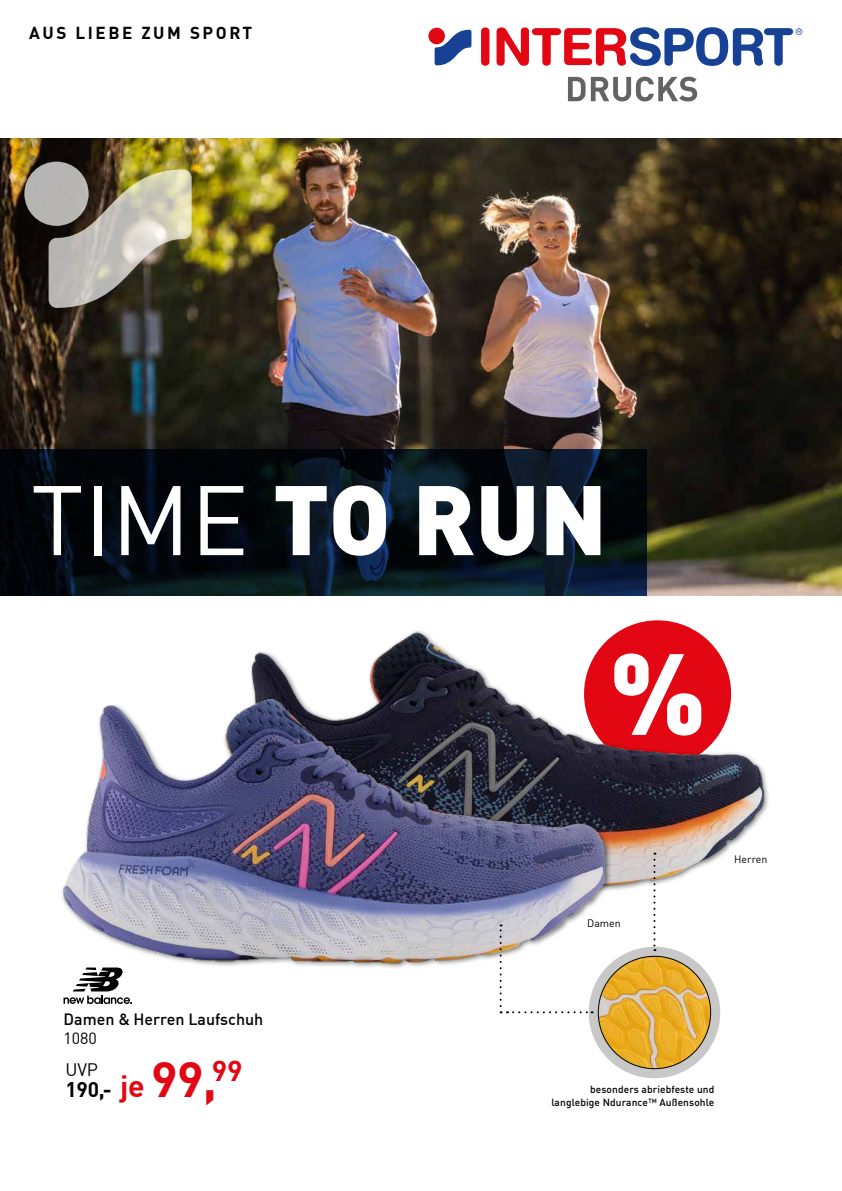
<style>
.page{position:relative;width:842px;height:1191px;background:#fff}
.page>*{position:absolute;margin:0;border:0;box-sizing:border-box;transform-origin:0 0}
.t1{font:900 97px "FFDIN Profor IIC";color:#fff}
.t2{font:700 48.7px "FFDIN Profor IIC";color:#e30613}
.t3{font:700 28.4px "FFDIN Profor IIC";color:#e30613}
.t4{font:700 20.9px "FFDIN Profor IIC";color:#000}
.t5{font:17.7px "FFDIN Profor IIC";color:#000}
.t6{font:700 17px "FFDIN Profor IIC";letter-spacing:.15em;color:#000}
.t7{font:500 16px "FFDIN Profor IIC";color:#000}
.t8{font:16px "FFDIN Profor IIC";color:#000}
.t9{font:10.6px "FFDIN Profor IIC";color:#000}
.t10{font:500 10.2px/12.7px "FFDIN Profor IIC";letter-spacing:.01em;color:#000;text-align:right}
.s1{font-weight:400}
.s2{font-size:30.2px}
.s3{font-size:21.3px}
</style>
<div class="page">
<svg style="left:568px;top:77px;width:129px;height:24px"></svg>
<svg style="left:435px;top:30px;width:36px;height:35px"></svg>
<div style="left:481px;top:27px;width:8px;height:39px;background:#e30613;border-radius:4px"></div>
<svg style="left:496px;top:27px;width:306px;height:39px"></svg>
<div style="left:428px;top:28px;width:17px;height:16px;background:#e30613;border-radius:50%"></div>
<img style="left:0;top:138px;width:842px;height:457px">
<div style="left:24px;top:162px;width:65px;height:64px;background:#b5b4b3;border-radius:50%"></div>
<svg style="left:49px;top:169px;width:143px;height:139px;background:#969182"></svg>
<svg style="left:0;top:449px;width:647px;height:146px;background:#060f18"></svg>
<svg style="left:64px;top:969px;width:68px;height:35px"></svg>
<div style="left:220px;top:628px;width:550px;height:266px;background:#000;opacity:.55"></div>
<img style="left:222px;top:631px;width:541px;height:260px">
<div style="left:60px;top:696px;width:552px;height:273px;background:#000;opacity:.55"></div>
<img style="left:64px;top:699px;width:541px;height:266px">
<div style="left:589px;top:946px;width:131px;height:132px;background:#c8c8c9;border-radius:50%"></div>
<img style="left:598px;top:956px;width:113px;height:112px;border-radius:56px">
<svg style="left:653px;top:852px;width:2px;height:99px"></svg>
<svg style="left:500px;top:924px;width:93px;height:89px"></svg>
<h3 class="t6" style="left:29px;top:20px;width:225px">AUS LIEBE ZUM SPORT</h3>
<h1 class="t1" style="left:31px;top:442px;width:578px"><span class="s1">TIME</span> TO RUN</h1>
<h3 class="t7" style="left:64px;top:1006px;width:201px">Damen &amp; Herren Laufschuh</h3>
<h3 class="t8" style="left:64px;top:1026px;width:35px">1080</h3>
<h3 class="t5" style="left:66px;top:1056px;width:34px">UVP</h3>
<h3 class="t3" style="left:212px;top:1048px;width:32px">99</h3>
<h2 class="t2" style="left:120px;top:1041px;width:98px"><span class="s2">je</span> 99,</h2>
<h3 class="t4" style="left:66px;top:1073px;width:48px">190<span class="s3">,</span>-</h3>
<p class="t9" style="left:587px;top:915px;width:35px">Damen</p>
<p class="t9" style="left:734px;top:851px;width:35px">Herren</p>
<p class="t10" style="left:551px;top:1082px;width:165px">besonders abriebfeste und langlebige Ndurance™ Außensohle</p>
</div>
